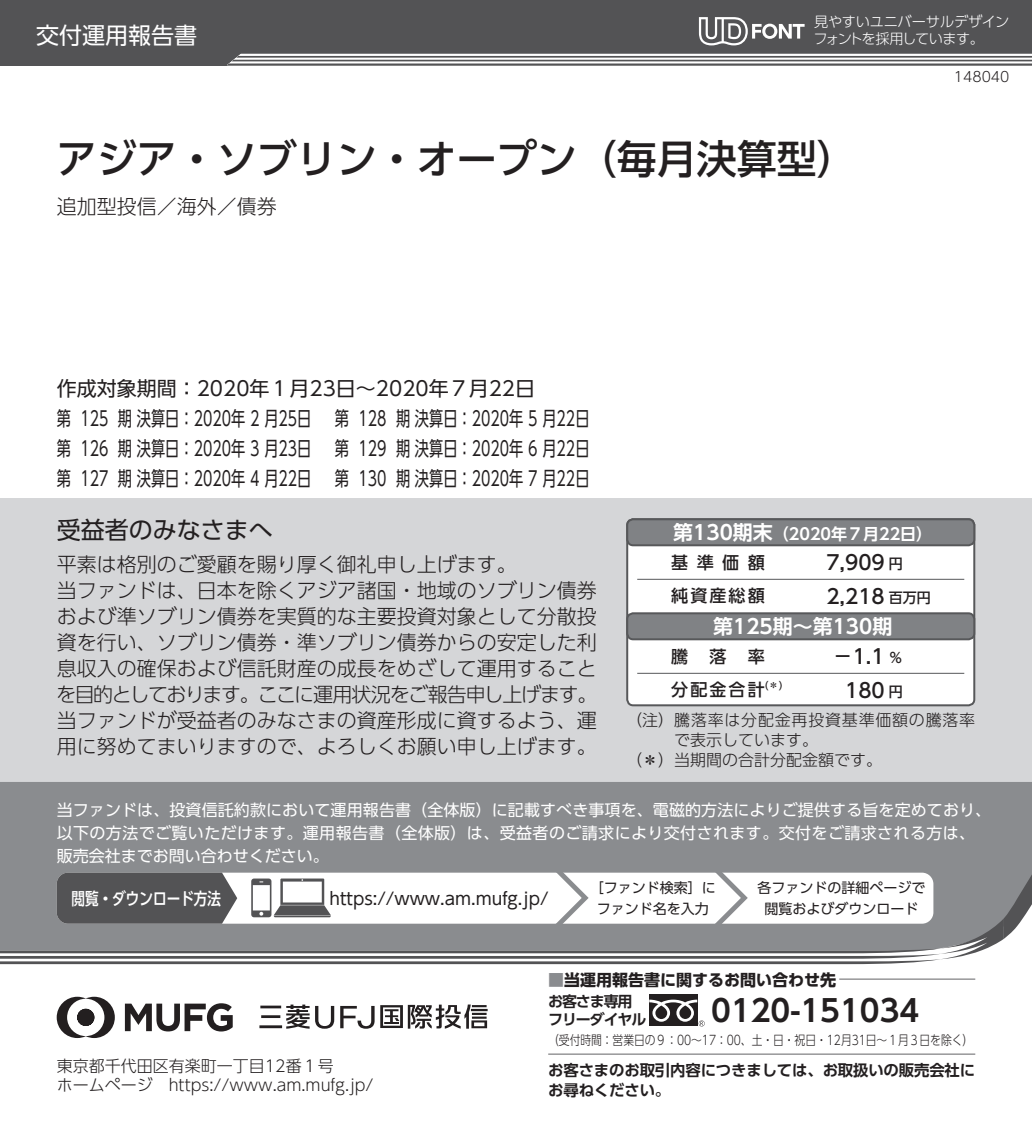
<style>
.page{position:relative;width:1032px;height:1134px;background:#fff}
.page>*{position:absolute;margin:0;border:0;box-sizing:border-box;transform-origin:0 0}
.t1{font:40px "UD Shin Go Pro Medium 90 msp RKSJ H";color:#231f20}
.t2{font:30px "UD Shin Go Pro De Bold 90 msp RKSJ H";color:#231f20}
.t3{font:24px "UD Shin Go Pro Regular 90 msp RKSJ H";color:#231f20}
.t4{font:23px "UD Shin Go Pro Regular 90 msp RKSJ H";color:#fff}
.t5{font:20px/26px "UD Shin Go Pro Light 90 msp RKSJ H";color:#231f20}
.t6{font:20px/30px "UD Shin Go Pro Regular 90 msp RKSJ H";color:#231f20}
.t7{font:20px "UD Shin Go Pro Medium 90 msp RKSJ H";color:#231f20}
.t8{font:20px "UD Shin Go Pro De Bold 90 msp RKSJ H";color:#fff}
.t9{font:17px "UD Shin Go Pro Regular 90 msp RKSJ H";color:#231f20}
.t10{font:17px "UD Shin Go Pro Medium 90 msp RKSJ H";letter-spacing:.125em;color:#231f20}
.t11{font:17px "UD Shin Go C Oeiz Pr 6 Med 90 msp RKSJ H";color:#fff}
.t12{font:16px/23px "UD Shin Go Pro Regular 90 msp RKSJ H";letter-spacing:.005em;color:#fff}
.t13{font:16px/19px "UD Shin Go Pro Light 90 msp RKSJ H";color:#231f20}
.t14{font:16px "UD Shin Go Pro Light 90 msp RKSJ H";letter-spacing:.05em;color:#231f20}
.t15{font:16px "UD Shin Go Pro Bold 90 msp RKSJ H";color:#231f20}
.t16{font:16px "UD Shin Go Pro De Bold 90 msp RKSJ H";color:#fff}
.t17{font:15.4px/20px "UD Shin Go Pro De Bold 90 msp RKSJ H";letter-spacing:-.01em;color:#231f20}
.t18{font:15px/18px "UD Shin Go Pro De Bold 90 msp RKSJ H";letter-spacing:-.075em;color:#231f20}
.t19{font:14.2px/17px "UD Shin Go Pro Light 90 msp RKSJ H";letter-spacing:-.025em;color:#fff}
.t20{font:14px/20px "UD Shin Go Pro Regular 90 msp RKSJ H";color:#231f20;text-align:center}
.t21{font:14px "UD Shin Go Pro Light 90 msp RKSJ H";color:#231f20}
.t22{font:13px "UD Shin Go Pro Light 90 msp RKSJ H";letter-spacing:-.005em;color:#231f20;scale:.83 1}
.t23{font:10.2px "UD Shin Go Pro Medium 90 msp RKSJ H";color:#231f20}
.s1{font-size:14px}
.s2{font-size:20px}
.s3{color:#8a8c8f}
</style>
<div class="page">
<svg style="left:125px;top:1003px;width:108px;height:28px"></svg>
<svg style="left:57px;top:997px;width:58px;height:41px"></svg>
<hr style="left:260px;top:1005px;width:21px;height:3px;background:#231f20">
<hr style="left:259px;top:1025px;width:23px;height:3px;background:#231f20">
<hr style="left:261px;top:1015px;width:19px;height:3px;background:#231f20">
<svg style="left:340px;top:1004px;width:148px;height:25px"></svg>
<svg style="left:286px;top:1004px;width:48px;height:25px"></svg>
<div style="left:0;top:0;width:1032px;height:65px;background:#535355"></div>
<svg style="left:227px;top:54px;width:805px;height:11px"></svg>
<svg style="left:699px;top:17px;width:105px;height:28px"></svg>
<div style="left:0;top:498px;width:1032px;height:284px;background:#d5d6d8"></div>
<div style="left:0;top:782px;width:1032px;height:65px;background:#8a8c8f"></div>
<svg style="left:0;top:847px;width:1032px;height:117px"></svg>
<hr style="left:548px;top:1053px;width:427px;height:1px;background:#636366">
<hr style="left:839px;top:978px;width:136px;height:1px;background:#636366">
<div style="left:649px;top:995px;width:48px;height:31px;background:#231f20"></div>
<svg style="left:649px;top:1000px;width:56px;height:26px"></svg>
<div style="left:627px;top:519px;width:347px;height:186px;background:#fff;border-radius:6px"></div>
<div style="left:626px;top:518px;width:349px;height:188px;border:2px solid #57585a;border-radius:6px"></div>
<hr style="left:637px;top:579px;width:327px;height:1px;background:#57585a">
<hr style="left:637px;top:673px;width:327px;height:1px;background:#57585a">
<div style="left:627px;top:519px;width:347px;height:26px;background:#808285;border-radius:6px"></div>
<div style="left:626px;top:518px;width:349px;height:28px;border:2px solid #57585a;border-radius:6px"></div>
<div style="left:627px;top:613px;width:347px;height:26px;background:#808285;border-radius:6px"></div>
<div style="left:626px;top:612px;width:349px;height:28px;border:2px solid #57585a;border-radius:6px"></div>
<p class="t4" style="left:36px;top:27px;width:163px">交付運用報告書</p>
<p class="t19" style="left:813px;top:15px;width:197px">見やすいユニバーサルデザインフォントを採用しています。</p>
<p class="t21" style="left:954px;top:71px;width:57px">148040</p>
<h1 class="t1" style="left:57px;top:144px;width:801px">アジア・ソブリン・オープン（毎月決算型）</h1>
<p class="t5" style="left:57px;top:196px;width:221px">追加型投信／海外／債券</p>
<p class="t6" style="left:57px;top:376px;width:534px">作成対象期間：2020年１月23日～2020年７月22日<br>第 125 期 決算日：2020年 ２ 月25日 第 128 期 決算日：2020年 ５ 月22日第 126 期 決算日：2020年 ３ 月23日 第 129 期 決算日：2020年 ６ 月22日第 127 期 決算日：2020年 ４ 月22日 第 130 期 決算日：2020年 ７ 月22日</p>
<p class="t3" style="left:57px;top:521px;width:218px">受益者のみなさまへ</p>
<p class="t5" style="left:56px;top:554px;width:543px">平素は格別のご愛顧を賜り厚く御礼申し上げます。<br>当ファンドは、日本を除くアジア諸国・地域のソブリン債券および準ソブリン債券を実質的な主要投資対象として分散投資を行い、ソブリン債券・準ソブリン債券からの安定した利息収入の確保および信託財産の成長をめざして運用することを目的としております。ここに運用状況をご報告申し上げます。当ファンドが受益者のみなさまの資産形成に資するよう、運用に努めてまいりますので、よろしくお願い申し上げます。</p>
<p class="t10" style="left:671px;top:556px;width:95px">基準価額</p>
<p class="t7" style="left:826px;top:555px;width:78px">7,909 <span class="s1">円</span></p>
<p class="t16" style="left:673px;top:528px;width:260px"><span class="s2">第130期末</span>（2020年７月22日）</p>
<p class="t10" style="left:671px;top:590px;width:95px">純資産総額</p>
<p class="t7" style="left:826px;top:588px;width:106px">2,218 <span class="s1">百万円</span></p>
<p class="t8" style="left:713px;top:619px;width:181px">第125期～第130期</p>
<p class="t10" style="left:671px;top:650px;width:18px">騰</p>
<p class="t10" style="left:709px;top:650px;width:18px">落</p>
<p class="t10" style="left:748px;top:650px;width:18px">率</p>
<p class="t7" style="left:833px;top:649px;width:71px">－1.1 <span class="s1">％</span></p>
<p class="t10" style="left:671px;top:684px;width:95px">分配金合計</p>
<p class="t23" style="left:765px;top:681px;width:19px">(＊)</p>
<p class="t7" style="left:845px;top:682px;width:59px">180 <span class="s1">円</span></p>
<p class="t14" style="left:626px;top:714px;width:351px">（注） 騰落率は分配金再投資基準価額の騰落率</p>
<p class="t13" style="left:674px;top:733px;width:145px">で表示しています。</p>
<p class="t13" style="left:626px;top:753px;width:257px">（＊） 当期間の合計分配金額です。</p>
<p class="t12" style="left:57px;top:801px;width:936px">当ファンドは、投資信託約款において運用報告書（全体版）に記載すべき事項を、電磁的方法によりご提供する旨を定めており、以下の方法でご覧いただけます。運用報告書（全体版）は、受益者のご請求により交付されます。交付をご請求される方は、販売会社までお問い合わせください。</p>
<p class="t11" style="left:72px;top:892px;width:151px">閲覧・ダウンロード方法</p>
<p class="t9" style="left:329px;top:892px;width:220px">https://www.am.mufg.jp/</p>
<p class="t20" style="left:590px;top:880px;width:127px">［ファンド検索］にファンド名を入力</p>
<p class="t20" style="left:757px;top:880px;width:169px">各ファンドの詳細ページで閲覧およびダウンロード</p>
<p class="t13" style="left:57px;top:1058px;width:318px">東京都千代田区有楽町一丁目12番１号<br>ホームページ　https://www.am.mufg.jp/</p>
<p class="t15" style="left:548px;top:974px;width:289px"><span class="s3">■</span>当運用報告書に関するお問い合わせ先</p>
<p class="t18" style="left:548px;top:995px;width:100px">お客さま専用フリーダイヤル</p>
<h2 class="t2" style="left:711px;top:999px;width:209px">0120-151034</h2>
<p class="t22" style="left:548px;top:1035px;width:514px">（受付時間：営業日の９：00～17：00、土・日・祝日・12月31日～１月３日を除く）</p>
<p class="t17" style="left:548px;top:1062px;width:429px">お客さまのお取引内容につきましては、お取扱いの販売会社にお尋ねください。</p>
</div>
